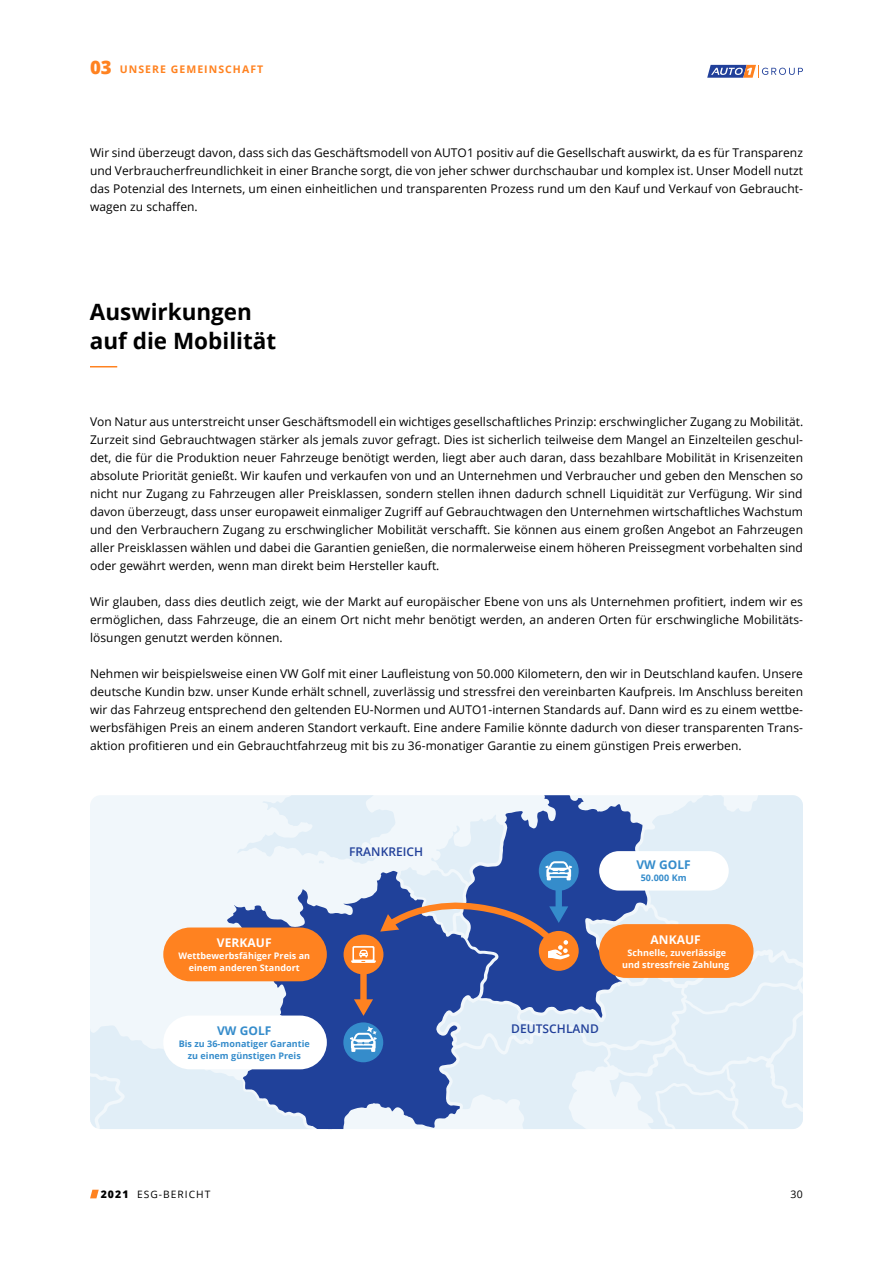
<style>
.page{position:relative;width:893px;height:1263px;background:#fff}
.page>*{position:absolute;margin:0;border:0;box-sizing:border-box;transform-origin:0 0}
.t1{font:700 22.5px/28.5px "Open Sans";color:#000}
.t2{font:12px/18px "Open Sans";letter-spacing:.005em;color:#000;text-align:justify}
.t3{font:600 12px "Open Sans";letter-spacing:.005em;color:#21409a}
.t4{font:700 12px "Open Sans";letter-spacing:.005em;color:#fff}
.t5{font:700 12px "Open Sans";letter-spacing:.005em;color:#358ccb}
.t6{font:700 10.5px "Open Sans";letter-spacing:.1em;color:#ff8220}
.t7{font:10.5px "Open Sans";color:#000}
.t8{font:10.2px "Open Sans";letter-spacing:.1em;color:#000}
.t9{font:700 9px/12px "Open Sans";letter-spacing:.005em;color:#fff;text-align:center}
.t10{font:700 9px/12px "Open Sans";letter-spacing:.005em;color:#358ccb;text-align:center}
.s1{font-weight:800;font-size:18.6px}
.s2{font-weight:800;font-size:10.5px}
</style>
<div class="page">
<svg style="left:90px;top:1190px;width:9px;height:8px"></svg>
<svg style="left:707px;top:65px;width:96px;height:13px"></svg>
<svg style="left:90px;top:366px;width:27px;height:1px"></svg>
<svg style="left:90px;top:795px;width:713px;height:335px"></svg>
<div style="left:599px;top:924px;width:154px;height:54px;background:#ff8220;border-radius:27px"></div>
<div style="left:599px;top:851px;width:130px;height:39px;background:#fff;border-radius:20px"></div>
<div style="left:163px;top:927px;width:164px;height:54px;background:#ff8220;border-radius:27px"></div>
<div style="left:163px;top:1015px;width:164px;height:54px;background:#fff;border-radius:27px"></div>
<p class="t6" style="left:90px;top:61px;width:175px"><span class="s1">03</span> UNSERE GEMEINSCHAFT</p>
<p class="t2" style="left:90px;top:143px;width:714px">Wir sind überzeugt davon, dass sich das Geschäftsmodell von AUTO1 positiv auf die Gesellschaft auswirkt, da es für Transparenz und Verbraucherfreundlichkeit in einer Branche sorgt, die von jeher schwer durchschaubar und komplex ist. Unser Modell nutzt das Potenzial des Internets, um einen einheitlichen und transparenten Prozess rund um den Kauf und Verkauf von Gebraucht&shy;wagen zu schaffen.</p>
<h1 class="t1" style="left:90px;top:297px;width:188px">Auswirkungen auf die Mobilität</h1>
<p class="t2" style="left:90px;top:412px;width:715px">Von Natur aus unterstreicht unser Geschäftsmodell ein wichtiges gesellschaftliches Prinzip: erschwinglicher Zugang zu Mobilität.<br>Zurzeit sind Gebrauchtwagen stärker als jemals zuvor gefragt. Dies ist sicherlich teilweise dem Mangel an Einzelteilen geschul&shy;det, die für die Produktion neuer Fahrzeuge benötigt werden, liegt aber auch daran, dass bezahlbare Mobilität in Krisenzeiten absolute Priorität genießt. Wir kaufen und verkaufen von und an Unternehmen und Verbraucher und geben den Menschen so nicht nur Zugang zu Fahrzeugen aller Preisklassen, sondern stellen ihnen dadurch schnell Liquidität zur Verfügung. Wir sind davon überzeugt, dass unser europaweit einmaliger Zugriff auf Gebrauchtwagen den Unternehmen wirtschaftliches Wachstum und den Verbrauchern Zugang zu erschwinglicher Mobilität verschafft. Sie können aus einem großen Angebot an Fahrzeugen aller Preisklassen wählen und dabei die Garantien genießen, die normalerweise einem höheren Preissegment vorbehalten sind oder gewährt werden, wenn man direkt beim Hersteller kauft.</p>
<p class="t2" style="left:90px;top:592px;width:714px">Wir glauben, dass dies deutlich zeigt, wie der Markt auf europäischer Ebene von uns als Unternehmen profitiert, indem wir es ermöglichen, dass Fahrzeuge, die an einem Ort nicht mehr benötigt werden, an anderen Orten für erschwingliche Mobilitäts&shy;lösungen genutzt werden können.</p>
<p class="t2" style="left:90px;top:664px;width:714px">Nehmen wir beispielsweise einen VW Golf mit einer Laufleistung von 50.000 Kilometern, den wir in Deutschland kaufen. Unsere deutsche Kundin bzw. unser Kunde erhält schnell, zuverlässig und stressfrei den vereinbarten Kaufpreis. Im Anschluss bereiten wir das Fahrzeug entsprechend den geltenden EU-Normen und AUTO1-internen Standards auf. Dann wird es zu einem wettbe&shy;werbsfähigen Preis an einem anderen Standort verkauft. Eine andere Familie könnte dadurch von dieser transparenten Trans&shy;aktion profitieren und ein Gebrauchtfahrzeug mit bis zu 36-monatiger Garantie zu einem günstigen Preis erwerben.</p>
<p class="t4" style="left:217px;top:934px;width:56px">VERKAUF</p>
<p class="t9" style="left:178px;top:949px;width:133px">Wettbewerbsfähiger Preis an einem anderen Standort</p>
<p class="t5" style="left:217px;top:1022px;width:56px">VW GOLF</p>
<p class="t10" style="left:179px;top:1037px;width:133px">Bis zu 36-monatiger Garantie zu einem günstigen Preis</p>
<p class="t3" style="left:349px;top:844px;width:76px">FRANKREICH</p>
<p class="t3" style="left:511px;top:1020px;width:89px">DEUTSCHLAND</p>
<p class="t5" style="left:636px;top:857px;width:56px">VW GOLF</p>
<p class="t10" style="left:641px;top:872px;width:47px">50.000 Km</p>
<p class="t4" style="left:650px;top:931px;width:52px">ANKAUF</p>
<p class="t9" style="left:622px;top:946px;width:109px">Schnelle, zuverlässige und stressfreie Zahlung</p>
<p class="t8" style="left:101px;top:1187px;width:111px"><span class="s2">2021</span> ESG-BERICHT</p>
<p class="t7" style="left:790px;top:1187px;width:14px">30</p>
</div>
